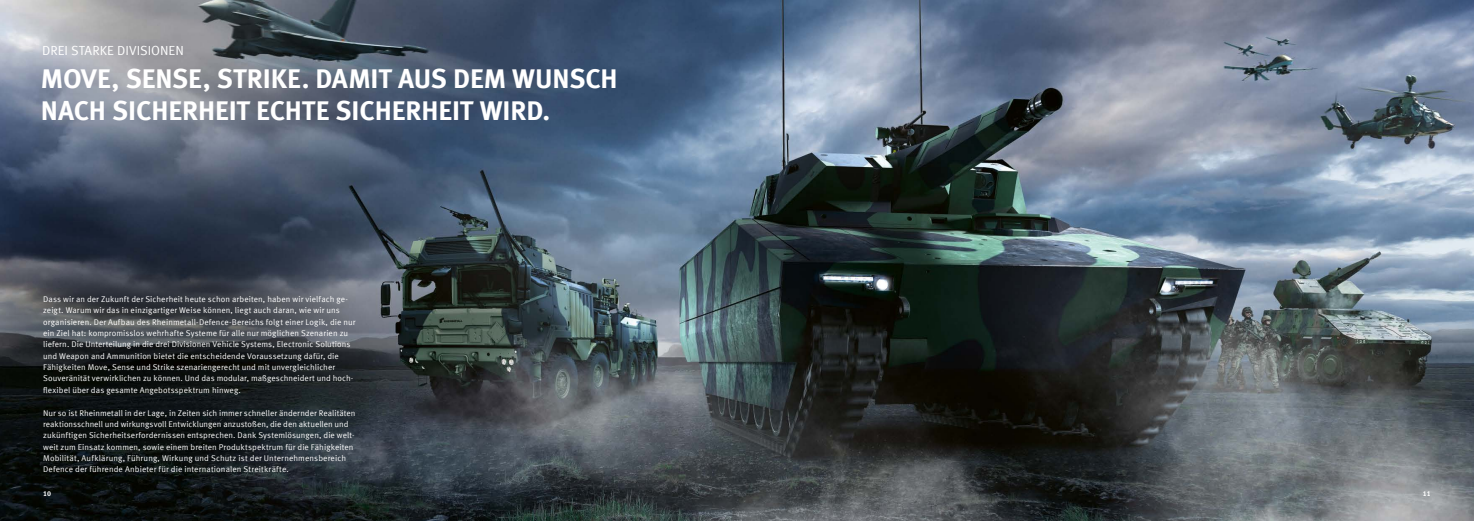
<style>
.page{position:relative;width:1474px;height:521px;background:#fff}
.page>*{position:absolute;margin:0;border:0;box-sizing:border-box;transform-origin:0 0}
.t1{font:700 27.12px/32.2px "Meta Offc Pro";letter-spacing:-.005em;color:#fff}
.t2{font:13.12px "Meta Offc Pro Norm";color:#fff}
.t3{font:8.31px/11.4px "Meta Offc Pro Norm";letter-spacing:.01em;color:#fff}
.t4{font:700 7px "Meta Offc Pro";color:#fff}
</style>
<div class="page">
<img style="left:0;top:0;width:1473px;height:521px">
<svg style="left:0;top:270px;width:348px;height:99px;background:#484c55"></svg>
<svg style="left:31px;top:288px;width:264px;height:100px;background:#2d3134"></svg>
<h2 class="t2" style="left:42px;top:41px;width:143px">DREI STARKE DIVISIONEN</h2>
<h1 class="t1" style="left:41px;top:60px;width:578px">MOVE, SENSE, STRIKE. DAMIT AUS DEM WUNSCH<br>NACH SICHERHEIT ECHTE SICHERHEIT WIRD.</h1>
<p class="t3" style="left:43px;top:293px;width:314px">Dass wir an der Zukunft der Sicherheit heute schon arbeiten, haben wir vielfach ge&shy;zeigt. Warum wir das in einzigartiger Weise können, liegt auch daran, wie wir uns organisieren. Der Aufbau des Rheinmetall-Defence-Bereichs folgt einer Logik, die nur ein Ziel hat: kompromisslos wehrhafte Systeme für alle nur möglichen Szenarien zu liefern. Die Unterteilung in die drei Divisionen Vehicle Systems, Electronic Solutions und Weapon and Ammunition bietet die entscheidende Voraussetzung dafür, die Fähigkeiten Move, Sense und Strike szenariengerecht und mit unvergleichlicher Souveränität verwirklichen zu können. Und das modular, maßgeschneidert und hoch&shy;flexibel über das gesamte Angebotsspektrum hinweg.</p>
<p class="t3" style="left:43px;top:406px;width:314px">Nur so ist Rheinmetall in der Lage, in Zeiten sich immer schneller ändernder Realitäten reaktionsschnell und wirkungsvoll Entwicklungen anzustoßen, die den aktuellen und zukünftigen Sicherheitserfordernissen entsprechen. Dank Systemlösungen, die welt&shy;weit zum Einsatz kommen, sowie einem breiten Produktspektrum für die Fähigkeiten Mobilität, Aufklärung, Führung, Wirkung und Schutz ist der Unternehmensbereich Defence der führende Anbieter für die internationalen Streitkräfte.</p>
<p class="t4" style="left:43px;top:488px;width:10px">10</p>
<p class="t4" style="left:1422px;top:488px;width:10px">11</p>
</div>
